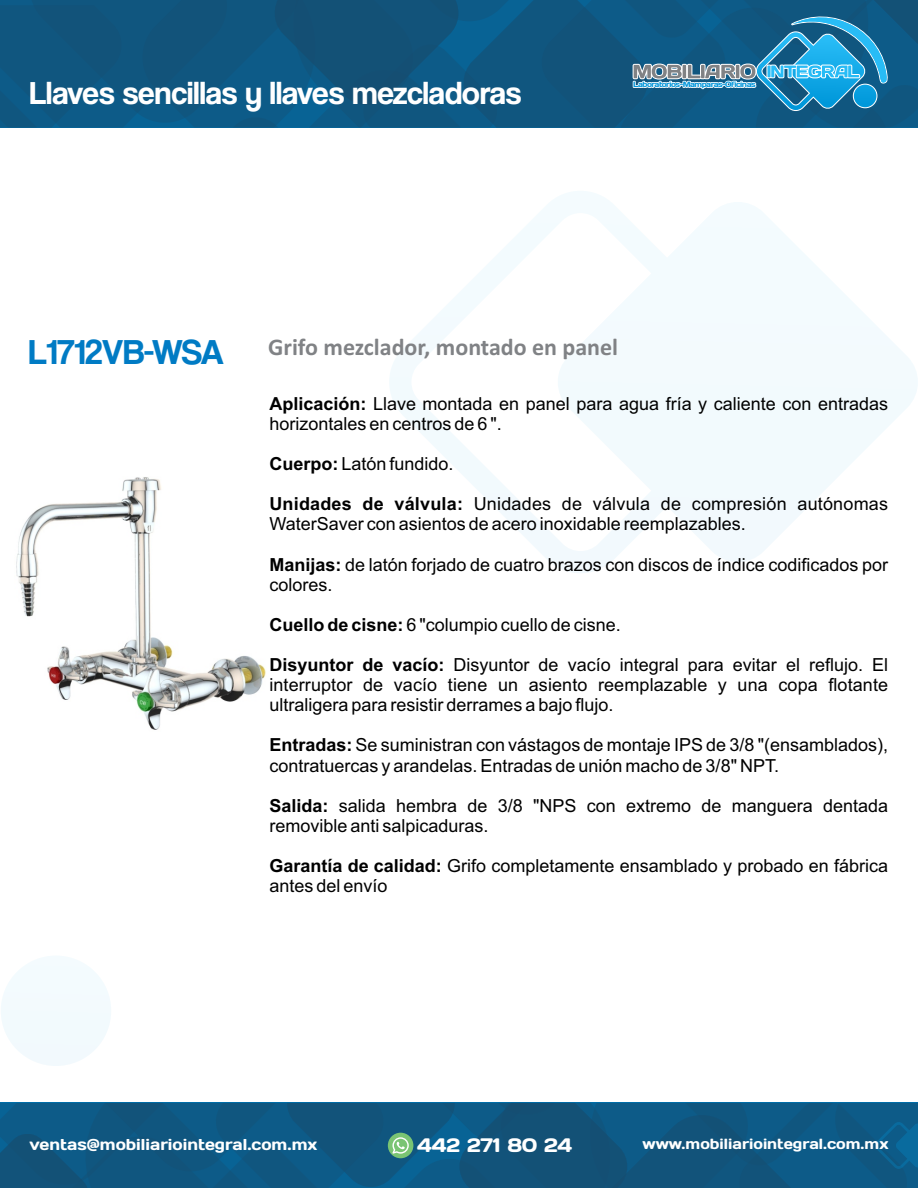
<style>
.page{position:relative;width:918px;height:1188px;background:#fff}
.page>*{position:absolute;margin:0;border:0;box-sizing:border-box;transform-origin:0 0}
.t1{font:33px "Coolvetica Rg";color:#fff}
.t2{font:700 24px "Calibri";color:#808285}
.t3{font:19.5px "Days";letter-spacing:-.01em;color:#fff}
.t4{font:18px/20.1px "Arial";color:#000}
.t5{font:15.75px "Days";color:#fff}
.t6{font:14.7px "Days";color:#fff}
.t7{font:7.65px "Days";letter-spacing:-.07em;color:#0095da}
.s1{font-family:"Coolvetica Rg";font-weight:400;font-size:36px;color:#007bc4}
.s2{font-weight:700}
</style>
<div class="page">
<svg style="left:389px;top:191px;width:529px;height:382px"></svg>
<svg style="left:0;top:1103px;width:918px;height:85px;background:#105780"></svg>
<svg style="left:0;top:0;width:918px;height:128px;background:#165e87"></svg>
<div style="left:1px;top:956px;width:110px;height:110px;background:#f3fafd;border-radius:50%"></div>
<img style="left:16px;top:477px;width:250px;height:253px">
<h1 class="t1" style="left:30px;top:79px;width:493px">Llaves sencillas y llaves mezcladoras</h1>
<p class="t7" style="left:633px;top:81px;width:124px">Laboratorios-Mamparas-Oficinas</p>
<h2 class="t2" style="left:29px;top:337px;width:591px"><span class="s1">L1712VB-WSA</span> Grifo mezclador, montado en panel</h2>
<p class="t4" style="left:269px;top:395px;width:620px"><span class="s2">Aplicación:</span> Llave montada en panel para agua fría y caliente con entradas horizontales en centros de 6 ".</p>
<p class="t4" style="left:269px;top:455px;width:186px"><span class="s2">Cuerpo:</span> Latón fundido.</p>
<p class="t4" style="left:269px;top:495px;width:620px"><span class="s2">Unidades de válvula:</span> Unidades de válvula de compresión autónomas<br>WaterSaver con asientos de acero inoxidable reemplazables.</p>
<p class="t4" style="left:269px;top:556px;width:620px"><span class="s2">Manijas:</span> de latón forjado de cuatro brazos con discos de índice codificados por colores.</p>
<p class="t4" style="left:269px;top:616px;width:353px"><span class="s2">Cuello de cisne:</span> 6 "columpio cuello de cisne.</p>
<p class="t4" style="left:269px;top:656px;width:620px;text-align:justify"><span class="s2">Disyuntor de vacío:</span> Disyuntor de vacío integral para evitar el reflujo. El interruptor de vacío tiene un asiento reemplazable y una copa flotante ultraligera para resistir derrames a bajo flujo.</p>
<p class="t4" style="left:269px;top:737px;width:620px"><span class="s2">Entradas:</span> Se suministran con vástagos de montaje IPS de 3/8 "(ensamblados), contratuercas y arandelas. Entradas de unión macho de 3/8" NPT.</p>
<p class="t4" style="left:269px;top:797px;width:620px"><span class="s2">Salida:</span> salida hembra de 3/8 "NPS con extremo de manguera dentada removible anti salpicaduras.</p>
<p class="t4" style="left:269px;top:857px;width:620px"><span class="s2">Garantía de calidad:</span> Grifo completamente ensamblado y probado en fábrica antes del envío</p>
<p class="t5" style="left:30px;top:1137px;width:289px">ventas@mobiliariointegral.com.mx</p>
<p class="t3" style="left:417px;top:1137px;width:156px">442 271 80 24</p>
<p class="t6" style="left:643px;top:1138px;width:248px">www.mobiliariointegral.com.mx</p>
</div>
